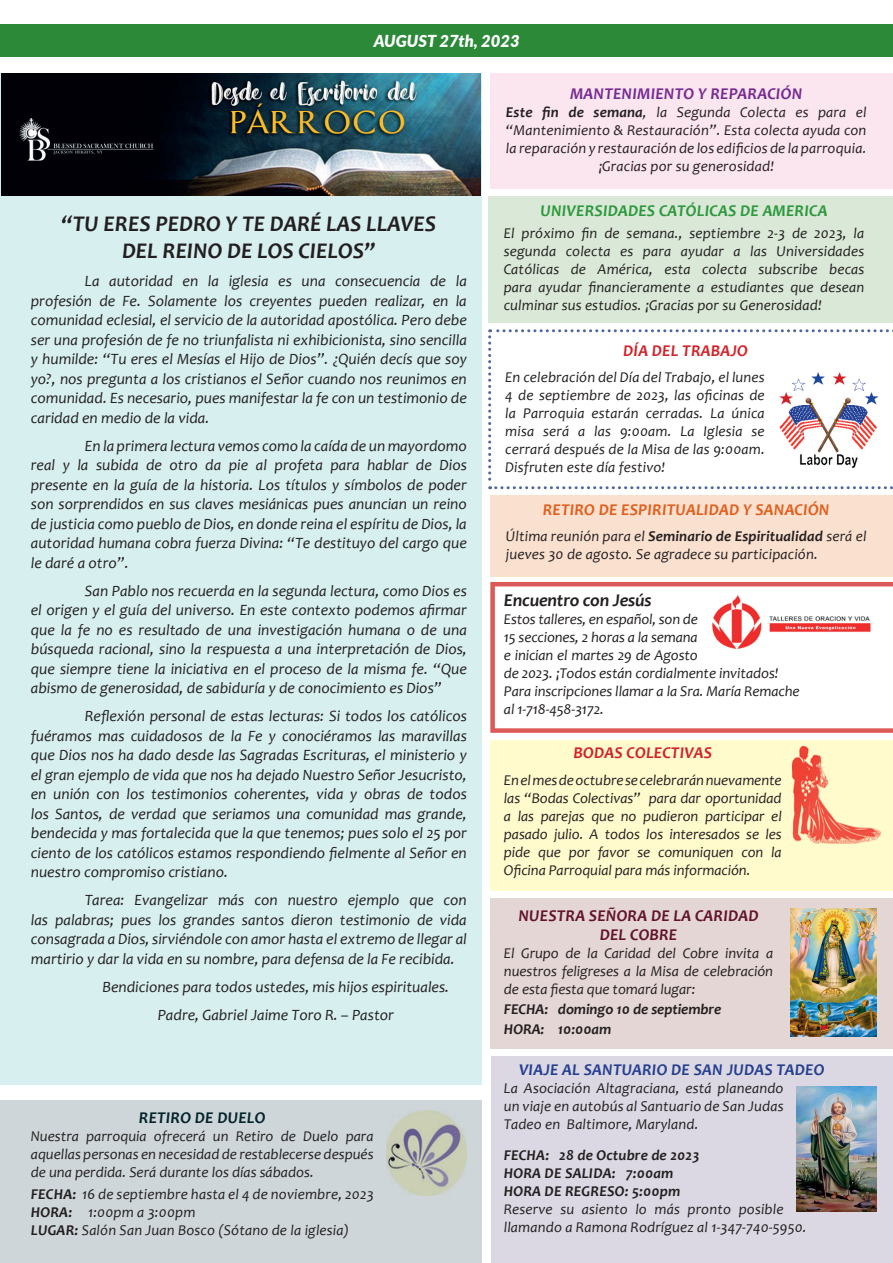
<style>
.page{position:relative;width:893px;height:1263px;background:#fff}
.page>*{position:absolute;margin:0;border:0;box-sizing:border-box;transform-origin:0 0}
.t1{font:italic 700 22.5px/27px "Candara";color:#231f20;text-align:center}
.t2{font:italic 700 18px "Candara";letter-spacing:-.01em;color:#231f20}
.t3{font:italic 700 16.5px/18.8px "Candara";letter-spacing:.01em;color:#61142b;text-align:center}
.t4{font:italic 700 16.5px "Candara";letter-spacing:.01em;color:#e15f1d}
.t5{font:italic 700 16.5px "Candara";letter-spacing:.01em;color:#2d983c}
.t6{font:italic 700 16.5px "Candara";letter-spacing:.01em;color:#253f8e}
.t7{font:italic 700 16.5px "Candara";letter-spacing:.01em;color:#d1232a}
.t8{font:italic 700 16.5px "Candara";letter-spacing:.01em;color:#752b91}
.t9{font:italic 900 16.5px "Lato";color:#fff}
.t10{font:italic 700 16.5px "Candara";letter-spacing:.01em;color:#03242c}
.t11{font:italic 15.75px/19.5px "Candara";color:#231f20;text-align:justify}
.t12{font:italic 15px/18px "Candara";letter-spacing:.01em;color:#231f20;text-align:justify}
.t13{font:italic 700 15px/18px "Candara";letter-spacing:.01em;color:#231f20}
.s1{font-weight:700}
</style>
<div class="page">
<div style="left:0;top:24px;width:893px;height:33px;background:#2b8938"></div>
<div style="left:0;top:74px;width:482px;height:1011px;background:#d7efef"></div>
<img style="left:2px;top:74px;width:478px;height:122px">
<div style="left:490px;top:74px;width:403px;height:115px;background:#fbdfeb"></div>
<div style="left:0;top:1100px;width:482px;height:163px;background:#cfd6d9"></div>
<svg style="left:488px;top:329px;width:405px;height:160px"></svg>
<img style="left:386px;top:1110px;width:81px;height:85px">
<div style="left:490px;top:495px;width:403px;height:82px;background:#fae0cf"></div>
<div style="left:488px;top:196px;width:405px;height:126px;background:#d9e8d7"></div>
<img style="left:777px;top:366px;width:106px;height:107px">
<div style="left:490px;top:898px;width:403px;height:151px;background:#e4d6d5"></div>
<div style="left:490px;top:740px;width:403px;height:151px;background:#fffbcd"></div>
<svg style="left:490px;top:582px;width:403px;height:151px"></svg>
<div style="left:491px;top:1056px;width:402px;height:207px;background:#dcd8e3"></div>
<img style="left:796px;top:1086px;width:81px;height:126px">
<img style="left:790px;top:908px;width:86px;height:129px">
<img style="left:710px;top:593px;width:166px;height:58px">
<img style="left:792px;top:746px;width:89px;height:97px">
<p class="t9" style="left:374px;top:28px;width:147px">AUGUST 27th, 2023</p>
<h1 class="t1" style="left:62px;top:210px;width:376px">“TU ERES PEDRO Y TE DARÉ LAS LLAVES<br>DEL REINO DE LOS CIELOS”</h1>
<p class="t11" style="left:31px;top:271px;width:438px;text-indent:54px">La autoridad en la iglesia es una consecuencia de la profesión de Fe. Solamente los creyentes pueden realizar, en la comunidad eclesial, el servicio de la autoridad apostólica. Pero debe ser una profesión de fe no triunfalista ni exhibicionista, sino sencilla y humilde: “Tu eres el Mesías el Hijo de Dios”. ¿Quién decís que soy yo?, nos pregunta a los cristianos el Señor cuando nos reunimos en comunidad. Es necesario, pues manifestar la fe con un testimonio de caridad en medio de la vida.</p>
<p class="t11" style="left:31px;top:436px;width:438px;text-indent:54px">En la primera lectura vemos como la caída de un mayordomo real y la subida de otro da pie al profeta para hablar de Dios presente en la guía de la historia. Los títulos y símbolos de poder son sorprendidos en sus claves mesiánicas pues anuncian un reino de justicia como pueblo de Dios, en donde reina el espíritu de Dios, la autoridad humana cobra fuerza Divina: “Te destituyo del cargo que le daré a otro”.</p>
<p class="t11" style="left:31px;top:581px;width:438px;text-indent:54px">San Pablo nos recuerda en la segunda lectura, como Dios es el origen y el guía del universo. En este contexto podemos afirmar que la fe no es resultado de una investigación humana o de una búsqueda racional, sino la respuesta a una interpretación de Dios, que siempre tiene la iniciativa en el proceso de la misma fe. “Que abismo de generosidad, de sabiduría y de conocimiento es Dios”</p>
<p class="t11" style="left:31px;top:706px;width:438px;text-indent:54px">Reflexión personal de estas lecturas: Si todos los católicos fuéramos mas cuidadosos de la Fe y conociéramos las maravillas que Dios nos ha dado desde las Sagradas Escrituras, el ministerio y el gran ejemplo de vida que nos ha dejado Nuestro Señor Jesucristo, en unión con los testimonios coherentes, vida y obras de todos los Santos, de verdad que seriamos una comunidad mas grande, bendecida y mas fortalecida que la que tenemos; pues solo el 25 por ciento de los católicos estamos respondiendo fielmente al Señor en nuestro compromiso cristiano.</p>
<p class="t11" style="left:31px;top:890px;width:438px;text-indent:54px">Tarea: Evangelizar más con nuestro ejemplo que con las palabras; pues los grandes santos dieron testimonio de vida consagrada a Dios, sirviéndole con amor hasta el extremo de llegar al martirio y dar la vida en su nombre, para defensa de la Fe recibida.</p>
<p class="t11" style="left:102px;top:973px;width:348px;line-height:28px;text-align:center">Bendiciones para todos ustedes, mis hijos espirituales.<br>Padre, Gabriel Jaime Toro R. – Pastor</p>
<p class="t10" style="left:139px;top:1107px;width:128px">RETIRO DE DUELO</p>
<p class="t12" style="left:31px;top:1126px;width:344px">Nuestra parroquia ofrecerá un Retiro de Duelo para aquellas personas en necesidad de restablecerse después de una perdida. Será durante los días sábados.</p>
<p class="t12" style="left:31px;top:1185px;width:344px;text-align:left"><span class="s1">FECHA:</span> 16 de septiembre hasta el 4 de noviembre, 2023<br><span class="s1">HORA:</span> 1:00pm a 3:00pm<br><span class="s1">LUGAR:</span> Salón San Juan Bosco (Sótano de la iglesia)</p>
<p class="t8" style="left:570px;top:83px;width:234px">MANTENIMIENTO Y REPARACIÓN</p>
<p class="t12" style="left:506px;top:103px;width:362px;text-align:center"><span class="s1">Este fin de semana</span>, la Segunda Colecta es para el “Mantenimiento &amp; Restauración”. Esta colecta ayuda con la reparación y restauración de los edificios de la parroquia. ¡Gracias por su generosidad!</p>
<p class="t5" style="left:540px;top:200px;width:289px">UNIVERSIDADES CATÓLICAS DE AMERICA</p>
<p class="t12" style="left:504px;top:224px;width:362px">El próximo fin de semana., septiembre 2-3 de 2023, la segunda colecta es para ayudar a las Universidades Católicas de América, esta colecta subscribe becas para ayudar financieramente a estudiantes que desean culminar sus estudios. ¡Gracias por su Generosidad!</p>
<p class="t7" style="left:623px;top:340px;width:126px">DÍA DEL TRABAJO</p>
<p class="t12" style="left:505px;top:368px;width:261px">En celebración del Día del Trabajo, el lunes 4 de septiembre de 2023, las oficinas de la Parroquia estarán cerradas. La única misa será a las 9:00am. La Iglesia se cerrará después de la Misa de las 9:00am.<br>Disfruten este día festivo!</p>
<p class="t4" style="left:543px;top:499px;width:288px">RETIRO DE ESPIRITUALIDAD Y SANACIÓN</p>
<p class="t12" style="left:506px;top:527px;width:362px">Última reunión para el <span class="s1">Seminario de Espiritualidad</span> será el jueves 30 de agosto. Se agradece su participación.</p>
<p class="t2" style="left:504px;top:589px;width:149px">Encuentro con Jesús</p>
<p class="t12" style="left:504px;top:610px;width:297px;text-align:left">Estos talleres, en español, son de<br>15 secciones, 2 horas a la semana<br>e inician el martes 29 de Agosto<br>de 2023. ¡Todos están cordialmente invitados!<br>Para inscripciones llamar a la Sra. María Remache al 1-718-458-3172.</p>
<p class="t7" style="left:573px;top:742px;width:140px">BODAS COLECTIVAS</p>
<p class="t12" style="left:504px;top:771px;width:279px">En el mes de octubre se celebrarán nuevamente las “Bodas Colectivas” para dar oportunidad a las parejas que no pudieron participar el pasado julio. A todos los interesados se les pide que por favor se comuniquen con la Oficina Parroquial para más información.</p>
<p class="t3" style="left:518px;top:906px;width:242px">NUESTRA SEÑORA DE LA CARIDAD<br>DEL COBRE</p>
<p class="t12" style="left:504px;top:944px;width:271px">El Grupo de la Caridad del Cobre invita a nuestros feligreses a la Misa de celebración de esta fiesta que tomará lugar:</p>
<p class="t13" style="left:504px;top:999px;width:219px;line-height:20.1px">FECHA: domingo 10 de septiembre<br>HORA: 10:00am</p>
<p class="t6" style="left:519px;top:1059px;width:307px">VIAJE AL SANTUARIO DE SAN JUDAS TADEO</p>
<p class="t12" style="left:504px;top:1079px;width:281px">La Asociación Altagraciana, está planeando un viaje en autobús al Santuario de San Judas Tadeo en Baltimore, Maryland.</p>
<p class="t13" style="left:504px;top:1146px;width:197px">FECHA: 28 de Octubre de 2023<br>HORA DE SALIDA: 7:00am<br>HORA DE REGRESO: 5:00pm</p>
<p class="t12" style="left:504px;top:1200px;width:304px">Reserve su asiento lo más pronto posible llamando a Ramona Rodríguez al 1-347-740-5950.</p>
</div>
